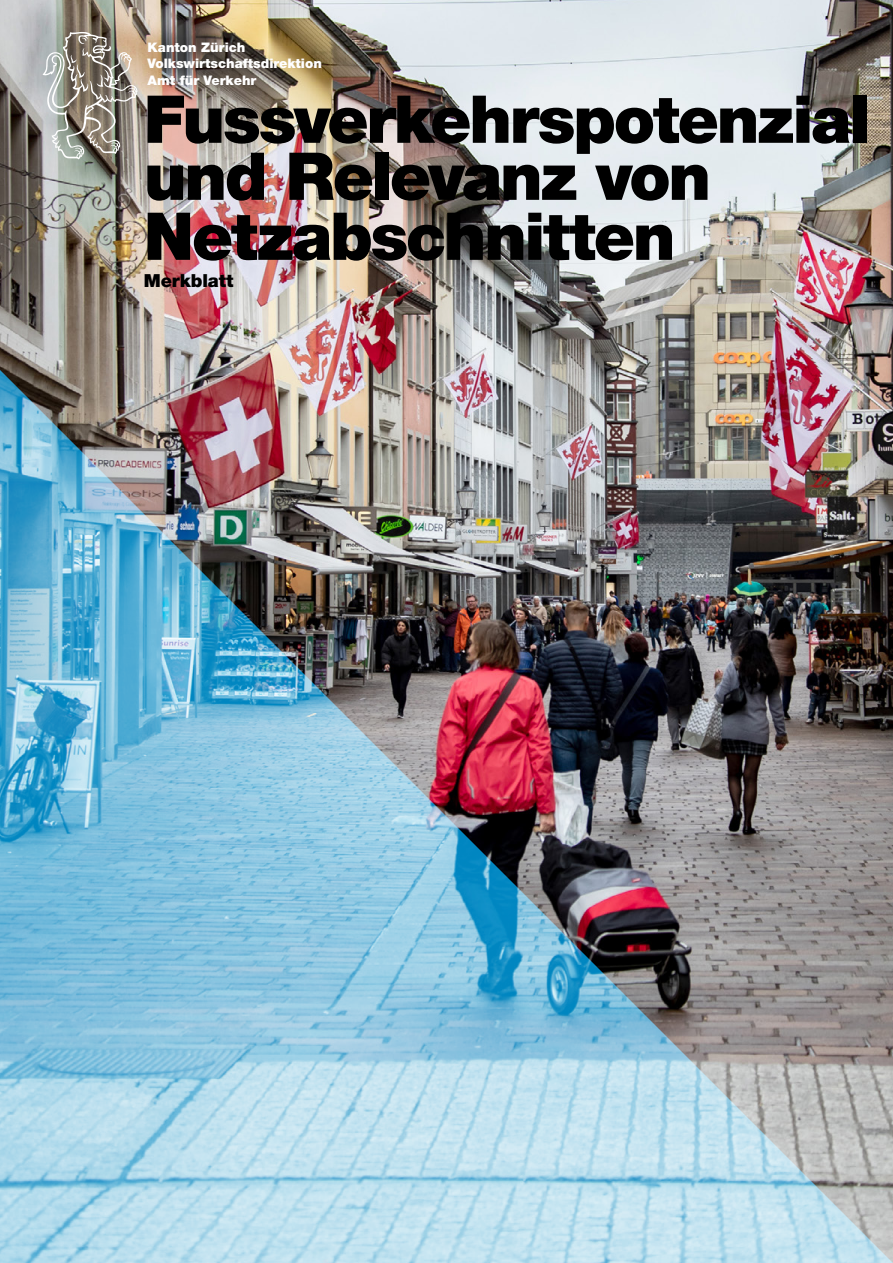
<style>
.page{position:relative;width:893px;height:1263px;background:#fff}
.page>*{position:absolute;margin:0;border:0;box-sizing:border-box;transform-origin:0 0}
.t1{font:900 66px/58.5px "Helvetica Neue LT Std";letter-spacing:-.035em;color:#000}
.t2{font:900 18px "Helvetica Neue LT Std";letter-spacing:-.005em;color:#000}
.t3{font:900 13.2px/16.5px "Helvetica Neue LT Std";color:#fff}
</style>
<div class="page">
<img style="left:0;top:0;width:893px;height:370px">
<img style="left:0;top:370px;width:893px;height:893px">
<svg style="left:43px;top:31px;width:95px;height:128px;background:#9d988e"></svg>
<p class="t3" style="left:148px;top:39px;width:176px">Kanton Zürich<br>Volkswirtschaftsdirektion<br>Amt für Verkehr</p>
<h1 class="t1" style="left:144px;top:90px;width:728px">Fussverkehrspotenzial und Relevanz von<br>Netzabschnitten</h1>
<h2 class="t2" style="left:144px;top:270px;width:91px">Merkblatt</h2>
</div>
